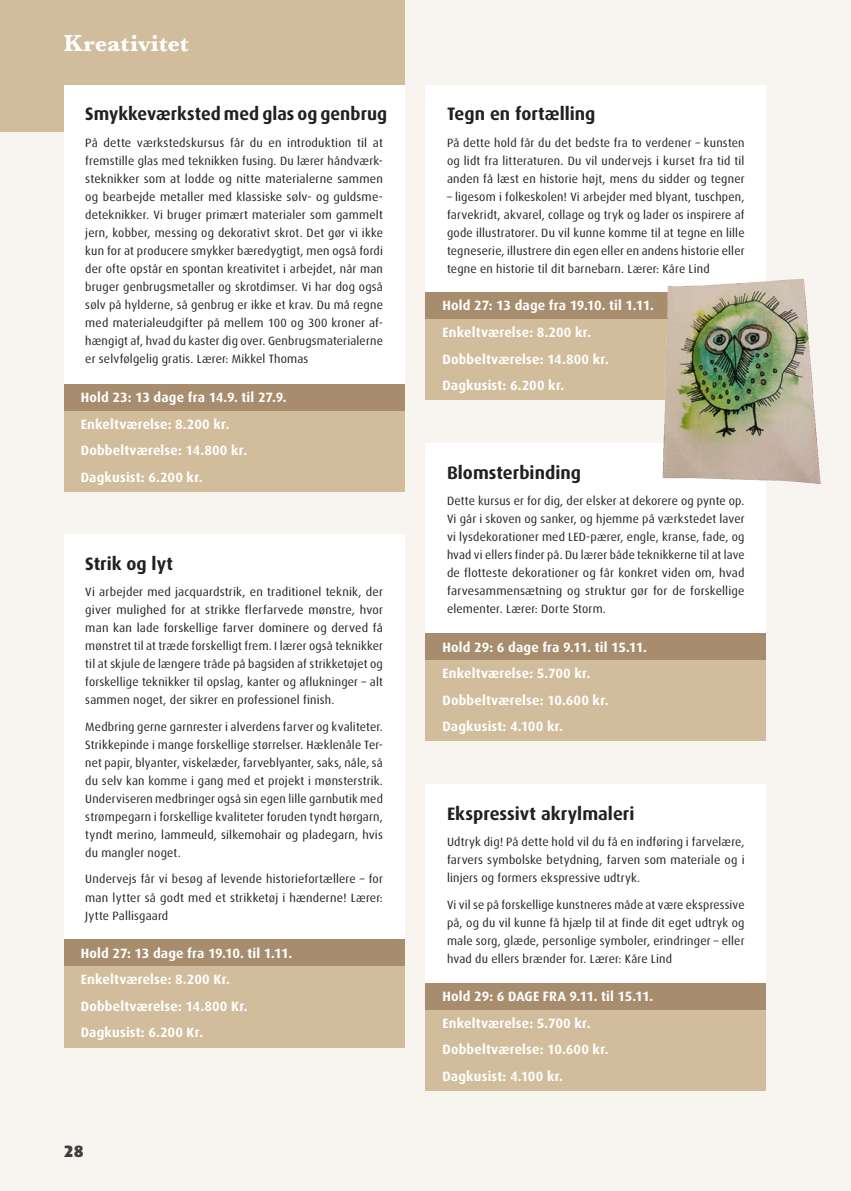
<style>
.page{position:relative;width:851px;height:1191px;background:#fff}
.page>*{position:absolute;margin:0;border:0;box-sizing:border-box;transform-origin:0 0}
.Brødtekst_indledning{font:700 24px "Baskerville";color:#fff}
.Fag_emne_DAX{font:700 18px "Dax";color:#231f20}
.t1{font:900 16.5px "Dax";color:#3e3e3f}
.Holdnr___pris{font:700 13.5px "Dax";letter-spacing:.01em;color:#fff}
.Brødtekst_-_kursus{font:12px/18px "Dax";letter-spacing:.015em;color:#231f20;text-align:justify}
</style>
<div class="page">
<div style="left:0;top:0;width:850px;height:1191px;background:#f8f5f0"></div>
<hr style="left:850px;top:0;width:1px;height:1191px;background:#759666">
<div style="left:0;top:0;width:404px;height:132px;background:#d1bd9b"></div>
<div style="left:425px;top:85px;width:340px;height:306px;background:#fff"></div>
<div style="left:425px;top:318px;width:340px;height:82px;background:#d1bd9b"></div>
<div style="left:425px;top:292px;width:340px;height:27px;background:#a78d6d"></div>
<div style="left:425px;top:784px;width:340px;height:274px;background:#fff"></div>
<div style="left:425px;top:1009px;width:340px;height:81px;background:#d1bd9b"></div>
<div style="left:425px;top:982px;width:340px;height:27px;background:#a78d6d"></div>
<div style="left:64px;top:534px;width:340px;height:463px;background:#fff"></div>
<div style="left:64px;top:965px;width:340px;height:82px;background:#d1bd9b"></div>
<div style="left:64px;top:939px;width:340px;height:27px;background:#a78d6d"></div>
<div style="left:425px;top:443px;width:340px;height:266px;background:#fff"></div>
<div style="left:425px;top:659px;width:340px;height:82px;background:#d1bd9b"></div>
<div style="left:425px;top:633px;width:340px;height:27px;background:#a78d6d"></div>
<div style="left:64px;top:85px;width:340px;height:357px;background:#fff"></div>
<div style="left:64px;top:410px;width:340px;height:81px;background:#d1bd9b"></div>
<div style="left:64px;top:384px;width:340px;height:26px;background:#a78d6d"></div>
<img style="left:662px;top:265px;width:159px;height:239px">
<p class="Brødtekst_indledning" style="left:64px;top:27px;width:126px">Kreativitet</p>
<p class="Fag_emne_DAX" style="left:85px;top:104px;width:303px">Smykkeværksted med glas og genbrug</p>
<p class="Brødtekst_-_kursus" style="left:85px;top:134px;width:299px">På dette værkstedskursus får du en introduktion til at fremstille glas med teknikken fusing. Du lærer håndværk&shy;steknikker som at lodde og nitte materialerne sammen og bearbejde metaller med klassiske sølv- og guldsme&shy;deteknikker. Vi bruger primært materialer som gammelt jern, kobber, messing og dekorativt skrot. Det gør vi ikke kun for at producere smykker bæredygtigt, men også fordi der ofte opstår en spontan kreativitet i arbejdet, når man bruger genbrugsmetaller og skrotdimser. Vi har dog også sølv på hylderne, så genbrug er ikke et krav. Du må regne med materialeudgifter på mellem 100 og 300 kroner af&shy;hængigt af, hvad du kaster dig over. Genbrugsmaterialerne er selvfølgelig gratis. Lærer: Mikkel Thomas</p>
<p class="Holdnr___pris" style="left:81px;top:389px;width:207px">Hold 23: 13 dage fra 14.9. til 27.9.</p>
<p class="Holdnr___pris" style="left:81px;top:416px;width:150px">Enkeltværelse: 8.200 kr.</p>
<p class="Holdnr___pris" style="left:81px;top:443px;width:168px">Dobbeltværelse: 14.800 kr.</p>
<p class="Holdnr___pris" style="left:81px;top:469px;width:123px">Dagkusist: 6.200 kr.</p>
<p class="Fag_emne_DAX" style="left:85px;top:553px;width:89px">Strik og lyt</p>
<p class="Brødtekst_-_kursus" style="left:85px;top:583px;width:299px">Vi arbejder med jacquardstrik, en traditionel teknik, der giver mulighed for at strikke flerfarvede mønstre, hvor man kan lade forskellige farver dominere og derved få mønstret til at træde forskelligt frem. I lærer også teknikker til at skjule de længere tråde på bagsiden af strikketøjet og forskellige teknikker til opslag, kanter og aflukninger – alt sammen noget, der sikrer en professionel finish.</p>
<p class="Brødtekst_-_kursus" style="left:85px;top:718px;width:299px">Medbring gerne garnrester i alverdens farver og kvaliteter.<br>Strikkepinde i mange forskellige størrelser. Hæklenåle Ter&shy;net papir, blyanter, viskelæder, farveblyanter, saks, nåle, så du selv kan komme i gang med et projekt i mønsterstrik.<br>Underviseren medbringer også sin egen lille garnbutik med strømpegarn i forskellige kvaliteter foruden tyndt hørgarn, tyndt merino, lammeuld, silkemohair og pladegarn, hvis du mangler noget.</p>
<p class="Brødtekst_-_kursus" style="left:85px;top:870px;width:299px">Undervejs får vi besøg af levende historiefortællere – for man lytter så godt med et strikketøj i hænderne! Lærer:<br>Jytte Pallisgaard</p>
<p class="Holdnr___pris" style="left:81px;top:945px;width:213px">Hold 27: 13 dage fra 19.10. til 1.11.</p>
<p class="Holdnr___pris" style="left:81px;top:972px;width:151px">Enkeltværelse: 8.200 Kr.</p>
<p class="Holdnr___pris" style="left:81px;top:998px;width:168px">Dobbeltværelse: 14.800 Kr.</p>
<p class="Holdnr___pris" style="left:81px;top:1025px;width:124px">Dagkusist: 6.200 Kr.</p>
<h3 class="t1" style="left:64px;top:1141px;width:21px">28</h3>
<p class="Fag_emne_DAX" style="left:447px;top:104px;width:150px">Tegn en fortælling</p>
<p class="Brødtekst_-_kursus" style="left:447px;top:134px;width:299px">På dette hold får du det bedste fra to verdener – kunsten og lidt fra litteraturen. Du vil undervejs i kurset fra tid til anden få læst en historie højt, mens du sidder og tegner</p>
<p class="Brødtekst_-_kursus" style="left:447px;top:188px;width:299px">– ligesom i folkeskolen! Vi arbejder med blyant, tuschpen, farvekridt, akvarel, collage og tryk og lader os inspirere af gode illustratorer. Du vil kunne komme til at tegne en lille tegneserie, illustrere din egen eller en andens historie eller tegne en historie til dit barnebarn. Lærer: Kåre Lind</p>
<p class="Holdnr___pris" style="left:442px;top:298px;width:213px">Hold 27: 13 dage fra 19.10. til 1.11.</p>
<p class="Holdnr___pris" style="left:442px;top:325px;width:150px">Enkeltværelse: 8.200 kr.</p>
<p class="Holdnr___pris" style="left:442px;top:351px;width:168px">Dobbeltværelse: 14.800 kr.</p>
<p class="Holdnr___pris" style="left:442px;top:378px;width:123px">Dagkusist: 6.200 kr.</p>
<p class="Fag_emne_DAX" style="left:447px;top:462px;width:135px">Blomsterbinding</p>
<p class="Brødtekst_-_kursus" style="left:447px;top:492px;width:299px">Dette kursus er for dig, der elsker at dekorere og pynte op.<br>Vi går i skoven og sanker, og hjemme på værkstedet laver vi lysdekorationer med LED-pærer, engle, kranse, fade, og hvad vi ellers finder på. Du lærer både teknikkerne til at lave de flotteste dekorationer og får konkret viden om, hvad farvesammensætning og struktur gør for de forskellige elementer. Lærer: Dorte Storm.</p>
<p class="Holdnr___pris" style="left:442px;top:639px;width:206px">Hold 29: 6 dage fra 9.11. til 15.11.</p>
<p class="Holdnr___pris" style="left:442px;top:666px;width:149px">Enkeltværelse: 5.700 kr.</p>
<p class="Holdnr___pris" style="left:442px;top:692px;width:168px">Dobbeltværelse: 10.600 kr.</p>
<p class="Holdnr___pris" style="left:442px;top:719px;width:122px">Dagkusist: 4.100 kr.</p>
<p class="Fag_emne_DAX" style="left:447px;top:803px;width:189px">Ekspressivt akrylmaleri</p>
<p class="Brødtekst_-_kursus" style="left:447px;top:833px;width:299px">Udtryk dig! På dette hold vil du få en indføring i farvelære, farvers symbolske betydning, farven som materiale og i linjers og formers ekspressive udtryk.</p>
<p class="Brødtekst_-_kursus" style="left:447px;top:895px;width:299px">Vi vil se på forskellige kunstneres måde at være ekspressive på, og du vil kunne få hjælp til at finde dit eget udtryk og male sorg, glæde, personlige symboler, erindringer – eller hvad du ellers brænder for. Lærer: Kåre Lind</p>
<p class="Holdnr___pris" style="left:442px;top:988px;width:212px">Hold 29: 6 DAGE FRA 9.11. til 15.11.</p>
<p class="Holdnr___pris" style="left:442px;top:1015px;width:149px">Enkeltværelse: 5.700 kr.</p>
<p class="Holdnr___pris" style="left:442px;top:1041px;width:168px">Dobbeltværelse: 10.600 kr.</p>
<p class="Holdnr___pris" style="left:442px;top:1068px;width:122px">Dagkusist: 4.100 kr.</p>
</div>
